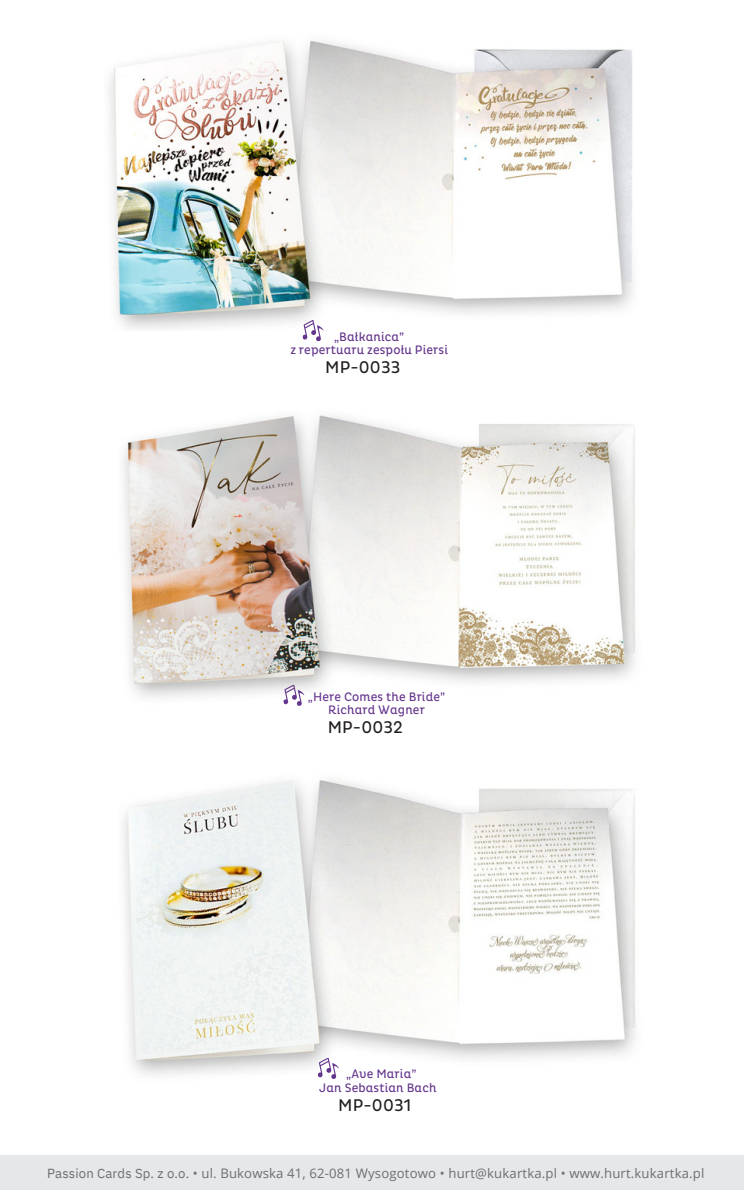
<style>
.page{position:relative;width:744px;height:1190px;background:#fff}
.page>*{position:absolute;margin:0;border:0;box-sizing:border-box;transform-origin:0 0}
.t1{font:17.25px "Pluto Cond";letter-spacing:.01em;color:#231f20}
.t2{font:13.12px "Open Sans";letter-spacing:.015em;color:#6d6e70}
.t3{font:12.5px/13.1px "Pluto Cond";letter-spacing:.01em;color:#64358c;text-align:center}
.s1{font-family:"IBM Plex Sans"}
</style>
<div class="page">
<div style="left:0;top:1155px;width:743px;height:35px;background:#e6e7e8"></div>
<img style="left:109px;top:39px;width:524px;height:290px">
<svg style="left:299px;top:320px;width:26px;height:21px"></svg>
<img style="left:123px;top:414px;width:513px;height:284px">
<svg style="left:280px;top:684px;width:26px;height:22px"></svg>
<img style="left:123px;top:778px;width:513px;height:297px">
<svg style="left:314px;top:1057px;width:27px;height:22px"></svg>
<p class="t3" style="left:334px;top:330px;width:72px">„Bałkanica”</p>
<h1 class="t3" style="left:290px;top:343px;width:159px">z repertuaru zespołu Piersi</h1>
<p class="t1" style="left:325px;top:357px;width:77px">MP-0033</p>
<p class="t3" style="left:308px;top:690px;width:139px">„Here Comes the Bride”<br>Richard Wagner</p>
<h1 class="t1" style="left:327px;top:717px;width:77px">MP-0032</h1>
<p class="t3" style="left:346px;top:1068px;width:72px">„Ave Maria”</p>
<p class="t3" style="left:319px;top:1081px;width:119px">Jan Sebastian Bach</p>
<p class="t1" style="left:338px;top:1095px;width:75px">MP-0031</p>
<p class="t2" style="left:47px;top:1164px;width:658px"><span class="s1">Passion Cards Sp. z o.o.</span> • ul. Bukowska 41, 62-081 Wysogotowo • hurt@kukartka.pl • www.hurt.kukartka.pl</p>
</div>
